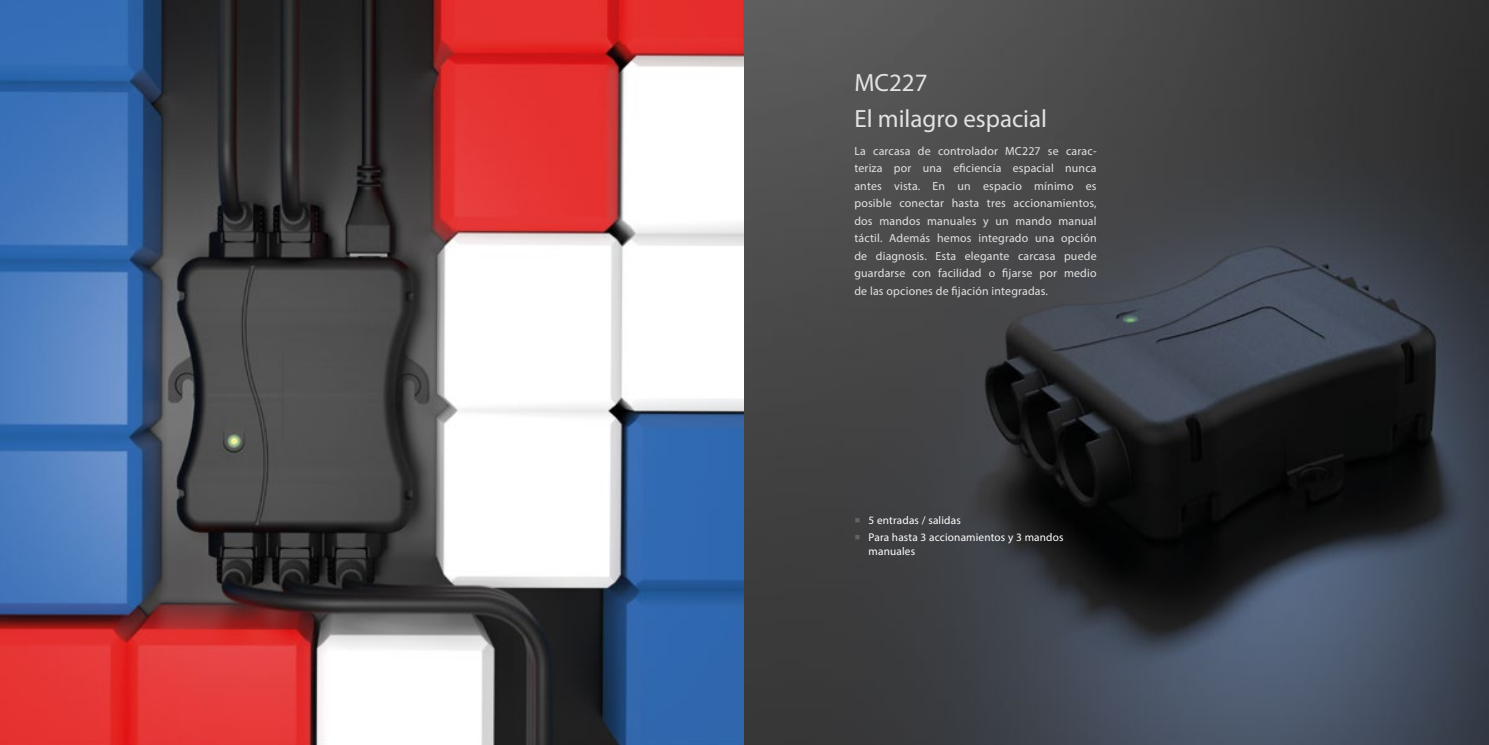
<style>
.page{position:relative;width:1489px;height:745px;background:#fff}
.page>*{position:absolute;margin:0;border:0;box-sizing:border-box;transform-origin:0 0}
.t1{font:25px "Myriad Pro";color:#e3e3e3}
.t2{font:11.88px/17.5px "Myriad Pro";letter-spacing:.015em;color:#e3e3e3;text-align:justify}
.t3{font:11.25px/13.8px "Myriad Pro";letter-spacing:.015em;color:#fff}
.s1{font-family:"Minion Pro";font-size:15px;color:#626261}
</style>
<div class="page">
<img style="left:0;top:0;width:1488px;height:744px">
<h1 class="t1" style="left:854px;top:67px;width:75px">MC227</h1>
<h1 class="t1" style="left:854px;top:103px;width:194px">El milagro espacial</h1>
<p class="t2" style="left:854px;top:141px;width:244px">La carcasa de controlador MC227 se carac&shy;teriza por una eficiencia espacial nunca antes vista. En un espacio mínimo es posible conectar hasta tres accionamientos, dos mandos manuales y un mando manual táctil. Además hemos integrado una opción de diagnosis. Esta elegante carcasa puede guardarse con facilidad o fijarse por medio de las opciones de fijación integradas.</p>
<p class="t3" style="left:854px;top:513px;width:108px"><span class="s1">■</span> 5 entradas / salidas</p>
<p class="t3" style="left:868px;top:530px;width:196px;text-indent:-14px"><span class="s1">■</span> Para hasta 3 accionamientos y 3 mandos manuales</p>
</div>
